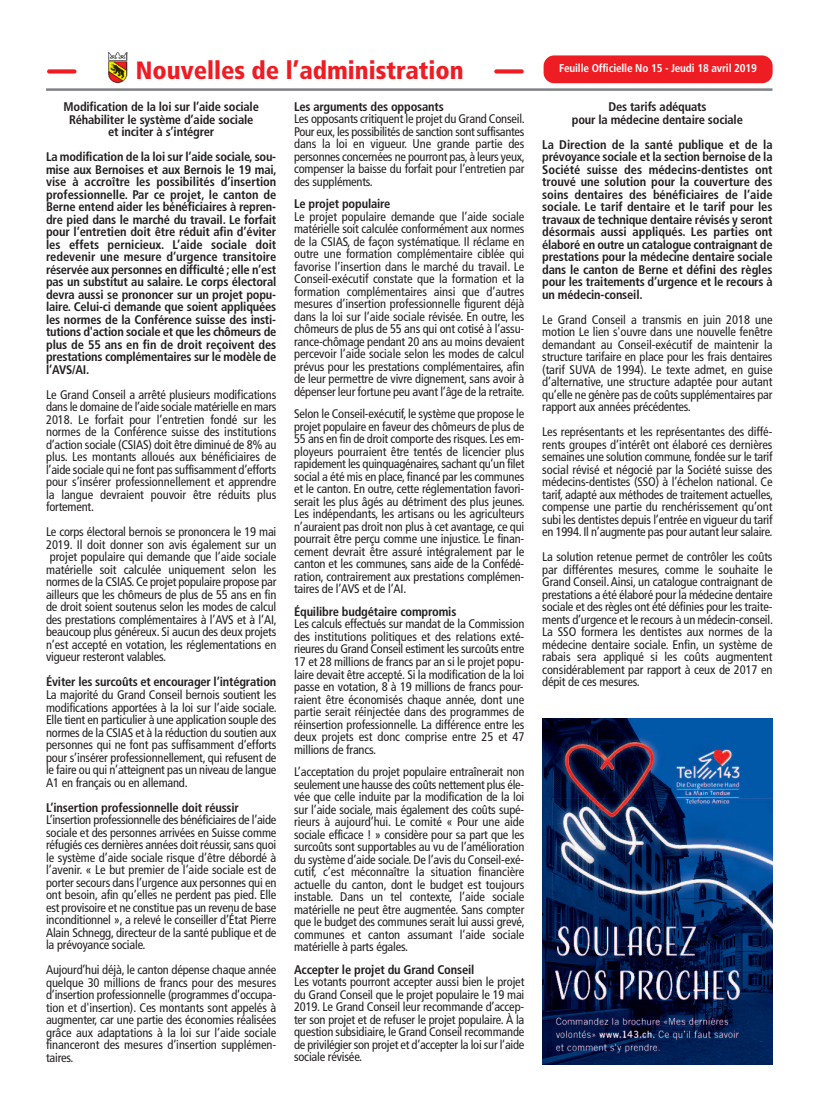
<style>
.page{position:relative;width:815px;height:1117px;background:#fff}
.page>*{position:absolute;margin:0;border:0;box-sizing:border-box;transform-origin:0 0}
.t1{font:900 condensed 25px "Frutiger";color:#ee1d23}
.t2{font:condensed 12.5px/12.5px "Frutiger";letter-spacing:-.015em;color:#231f20;text-align:justify}
.t3{font:700 condensed 12.5px/12.5px "Frutiger";letter-spacing:-.015em;color:#231f20;text-align:center}
.t4{font:700 condensed 11.25px "Frutiger";letter-spacing:-.015em;color:#fff}
</style>
<div class="page">
<svg style="left:47px;top:69px;width:30px;height:4px"></svg>
<svg style="left:494px;top:69px;width:30px;height:4px"></svg>
<div style="left:544px;top:55px;width:229px;height:28px;background:#ee1d23;border-radius:11px"></div>
<hr style="left:46px;top:88px;width:726px;height:3px;background:#808285">
<img style="left:107px;top:51px;width:21px;height:32px">
<img style="left:542px;top:718px;width:230px;height:346px">
<h1 class="t1" style="left:136px;top:60px;width:329px">Nouvelles de l’administration</h1>
<p class="t4" style="left:559px;top:63px;width:199px">Feuille Officielle No 15 - Jeudi 18 avril 2019</p>
<p class="t3" style="left:294px;top:101px;width:151px">Les arguments des opposants</p>
<p class="t2" style="left:294px;top:113px;width:232px">Les opposants critiquent le projet du Grand Conseil.<br>Pour eux, les possibilités de sanction sont suffisantes dans la loi en vigueur. Une grande partie des personnes concernées ne pourront pas, à leurs yeux, compenser la baisse du forfait pour l’entretien par des suppléments.</p>
<p class="t3" style="left:294px;top:198px;width:98px">Le projet populaire</p>
<p class="t2" style="left:294px;top:211px;width:232px">Le projet populaire demande que l’aide sociale matérielle soit calculée conformément aux normes de la CSIAS, de façon systématique. Il réclame en outre une formation complémentaire ciblée qui favorise l’insertion dans le marché du travail. Le Conseil-exécutif constate que la formation et la formation complémentaires ainsi que d’autres mesures d’insertion professionnelle figurent déjà dans la loi sur l’aide sociale révisée. En outre, les chômeurs de plus de 55 ans qui ont cotisé à l’assu&shy;rance-chômage pendant 20 ans au moins devaient percevoir l’aide sociale selon les modes de calcul prévus pour les prestations complémentaires, afin de leur permettre de vivre dignement, sans avoir à dépenser leur fortune peu avant l’âge de la retraite.</p>
<p class="t2" style="left:294px;top:408px;width:232px">Selon le Conseil-exécutif, le système que propose le projet populaire en faveur des chômeurs de plus de 55 ans en fin de droit comporte des risques. Les em&shy;ployeurs pourraient être tentés de licencier plus rapidement les quinquagénaires,sachant qu’un filet social a été mis en place,financé par les communes et le canton. En outre, cette réglementation favori&shy;serait les plus âgés au détriment des plus jeunes.<br>Les indépendants, les artisans ou les agriculteurs n’auraient pas droit non plus à cet avantage, ce qui pourrait être perçu comme une injustice. Le finan&shy;cement devrait être assuré intégralement par le canton et les communes, sans aide de la Confédé&shy;ration, contrairement aux prestations complémen&shy;taires de l’AVS et de l’AI.</p>
<p class="t3" style="left:294px;top:606px;width:164px">Équilibre budgétaire compromis</p>
<p class="t2" style="left:294px;top:618px;width:232px">Les calculs effectués sur mandat de la Commission des institutions politiques et des relations exté&shy;rieures du Grand Conseil estiment les surcoûts entre 17 et 28 millions de francs par an si le projet popu&shy;laire devait être accepté. Si la modification de la loi passe en votation, 8 à 19 millions de francs pour&shy;raient être économisés chaque année, dont une partie serait réinjectée dans des programmes de réinsertion professionnelle. La différence entre les deux projets est donc comprise entre 25 et 47 millions de francs.</p>
<p class="t2" style="left:294px;top:766px;width:232px">L’acceptation du projet populaire entraînerait non seulement une hausse des coûts nettement plus éle&shy;vée que celle induite par la modification de la loi sur l’aide sociale, mais également des coûts supé&shy;rieurs à aujourd’hui. Le comité « Pour une aide sociale efficace ! » considère pour sa part que les surcoûts sont supportables au vu de l’amélioration du système d’aide sociale. De l’avis du Conseil-exé&shy;cutif, c’est méconnaître la situation financière actuelle du canton, dont le budget est toujours instable. Dans un tel contexte, l’aide sociale matérielle ne peut être augmentée. Sans compter que le budget des communes serait lui aussi grevé, communes et canton assumant l’aide sociale matérielle à parts égales.</p>
<p class="t3" style="left:294px;top:963px;width:182px">Accepter le projet du Grand Conseil</p>
<p class="t2" style="left:294px;top:976px;width:232px">Les votants pourront accepter aussi bien le projet du Grand Conseil que le projet populaire le 19 mai 2019. Le Grand Conseil leur recommande d’accep&shy;ter son projet et de refuser le projet populaire. À la question subsidiaire, le Grand Conseil recommande de privilégier son projet et d’accepter la loi sur l’aide sociale révisée.</p>
<p class="t3" style="left:64px;top:101px;width:197px">Modification de la loi sur l’aide sociale<br>Réhabiliter le système d’aide sociale et inciter à s’intégrer</p>
<p class="t3" style="left:46px;top:151px;width:232px;text-align:justify">La modification de la loi sur l’aide sociale, sou&shy;mise aux Bernoises et aux Bernois le 19 mai, vise à accroître les possibilités d’insertion professionnelle. Par ce projet, le canton de Berne entend aider les bénéficiaires à repren&shy;dre pied dans le marché du travail. Le forfait pour l’entretien doit être réduit afin d’éviter les effets pernicieux. L’aide sociale doit redevenir une mesure d’urgence transitoire réservée aux personnes en difficulté ; elle n’est pas un substitut au salaire. Le corps électoral devra aussi se prononcer sur un projet popu&shy;laire. Celui-ci demande que soient appliquées les normes de la Conférence suisse des insti&shy;tutions d'action sociale et que les chômeurs de plus de 55 ans en fin de droit reçoivent des prestations complémentaires sur le modèle de l’AVS/AI.</p>
<p class="t2" style="left:46px;top:389px;width:232px">Le Grand Conseil a arrêté plusieurs modifications dans le domaine de l’aide sociale matérielle en mars 2018. Le forfait pour l’entretien fondé sur les normes de la Conférence suisse des institutions d’action sociale (CSIAS) doit être diminué de 8% au plus. Les montants alloués aux bénéficiaires de l’aide sociale qui ne font pas suffisamment d’efforts pour s’insérer professionnellement et apprendre la langue devraient pouvoir être réduits plus fortement.</p>
<p class="t2" style="left:46px;top:526px;width:232px">Le corps électoral bernois se prononcera le 19 mai 2019. Il doit donner son avis également sur un projet populaire qui demande que l’aide sociale matérielle soit calculée uniquement selon les normes de la CSIAS.Ce projet populaire propose par ailleurs que les chômeurs de plus de 55 ans en fin de droit soient soutenus selon les modes de calcul des prestations complémentaires à l’AVS et à l’AI, beaucoup plus généreux. Si aucun des deux projets n’est accepté en votation, les réglementations en vigueur resteront valables.</p>
<p class="t3" style="left:46px;top:676px;width:232px">Éviter les surcoûts et encourager l’intégration</p>
<p class="t2" style="left:46px;top:689px;width:232px">La majorité du Grand Conseil bernois soutient les modifications apportées à la loi sur l’aide sociale.<br>Elle tient en particulier à une application souple des normes de la CSIAS et à la réduction du soutien aux personnes qui ne font pas suffisamment d’efforts pour s’insérer professionnellement, qui refusent de le faire ou qui n’atteignent pas un niveau de langue A1 en français ou en allemand.</p>
<p class="t3" style="left:46px;top:801px;width:194px">L’insertion professionnelle doit réussir</p>
<p class="t2" style="left:46px;top:814px;width:232px">L’insertion professionnelle des bénéficiaires de l’aide sociale et des personnes arrivées en Suisse comme réfugiés ces dernières années doit réussir,sans quoi le système d’aide sociale risque d’être débordé à l’avenir. « Le but premier de l’aide sociale est de porter secours dans l’urgence aux personnes qui en ont besoin, afin qu’elles ne perdent pas pied. Elle est provisoire et ne constitue pas un revenu de base inconditionnel », a relevé le conseiller d’État Pierre Alain Schnegg, directeur de la santé publique et de la prévoyance sociale.</p>
<p class="t2" style="left:46px;top:964px;width:232px">Aujourd’hui déjà, le canton dépense chaque année quelque 30 millions de francs pour des mesures d’insertion professionnelle (programmes d’occupa&shy;tion et d'insertion). Ces montants sont appelés à augmenter, car une partie des économies réalisées grâce aux adaptations à la loi sur l’aide sociale financeront des mesures d’insertion supplémen&shy;taires.</p>
<p class="t3" style="left:572px;top:101px;width:173px">Des tarifs adéquats<br>pour la médecine dentaire sociale</p>
<p class="t3" style="left:542px;top:139px;width:232px;text-align:justify">La Direction de la santé publique et de la prévoyance sociale et la section bernoise de la Société suisse des médecins-dentistes ont trouvé une solution pour la couverture des soins dentaires des bénéficiaires de l’aide sociale. Le tarif dentaire et le tarif pour les travaux de technique dentaire révisés y seront désormais aussi appliqués. Les parties ont élaboré en outre un catalogue contraignant de prestations pour la médecine dentaire sociale dans le canton de Berne et défini des règles pour les traitements d’urgence et le recours à un médecin-conseil.</p>
<p class="t2" style="left:542px;top:314px;width:232px">Le Grand Conseil a transmis en juin 2018 une motion Le lien s'ouvre dans une nouvelle fenêtre demandant au Conseil-exécutif de maintenir la structure tarifaire en place pour les frais dentaires (tarif SUVA de 1994). Le texte admet, en guise d’alternative, une structure adaptée pour autant qu’elle ne génère pas de coûts supplémentaires par rapport aux années précédentes.</p>
<p class="t2" style="left:542px;top:426px;width:232px">Les représentants et les représentantes des diffé&shy;rents groupes d’intérêt ont élaboré ces dernières semaines une solution commune,fondée sur le tarif social révisé et négocié par la Société suisse des médecins-dentistes (SSO) à l’échelon national. Ce tarif, adapté aux méthodes de traitement actuelles, compense une partie du renchérissement qu’ont subi les dentistes depuis l’entrée en vigueur du tarif en 1994. Il n’augmente pas pour autant leur salaire.</p>
<p class="t2" style="left:542px;top:551px;width:232px">La solution retenue permet de contrôler les coûts par différentes mesures, comme le souhaite le Grand Conseil.Ainsi, un catalogue contraignant de prestations a été élaboré pour la médecine dentaire sociale et des règles ont été définies pour les traite&shy;ments d’urgence et le recours à un médecin-conseil.<br>La SSO formera les dentistes aux normes de la médecine dentaire sociale. Enfin, un système de rabais sera appliqué si les coûts augmentent considérablement par rapport à ceux de 2017 en dépit de ces mesures.</p>
</div>
